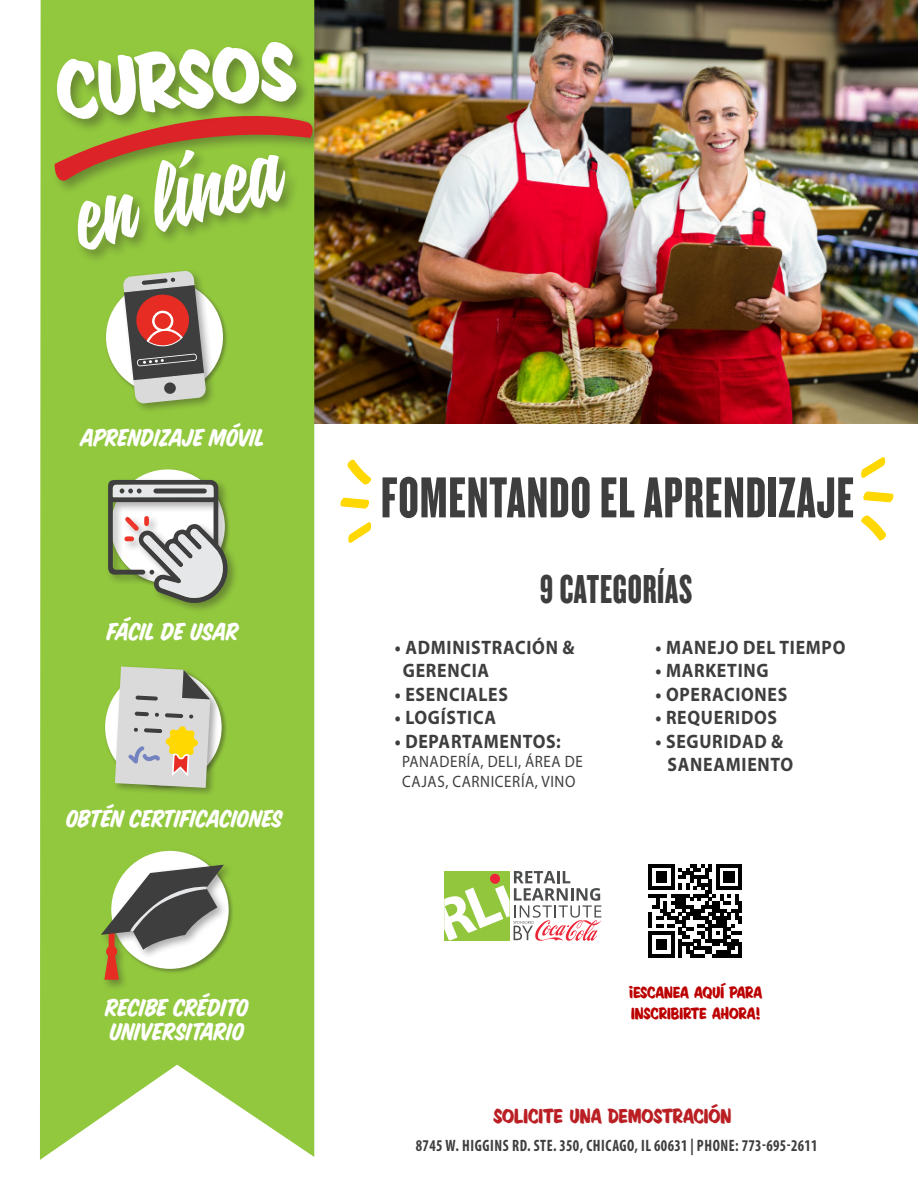
<style>
.page{position:relative;width:918px;height:1188px;background:#fff}
.page>*{position:absolute;margin:0;border:0;box-sizing:border-box;transform-origin:0 0}
.t1{font:120px "Signalist";color:#fff}
.t2{font:90px "Sign Painter House Showcard";color:#fff}
.t3{font:60px "Knockout 68 Full Featherwt";letter-spacing:.02em;color:#3e3e3f;scale:.91 1}
.t4{font:42px "Knockout 68 Full Featherwt";letter-spacing:.02em;color:#3e3e3f;scale:.91 1}
.t5{font:27px/24px "House Slant";letter-spacing:-.005em;color:#fff}
.t6{font:22.5px "Sign Painter House Showcard";color:#ba1f24}
.t7{font:700 19.5px/23.4px "Myriad Pro";letter-spacing:.04em;color:#3e3e3f;scale:.91 1}
.t8{font:18px/21.6px "Sign Painter House Showcard";color:#bc0000}
.t9{font:700 condensed 16.5px "Myriad Pro";letter-spacing:.04em;color:#3e3e3f;scale:.91 1}
.t10{font:16.5px/19.8px "Myriad Pro";letter-spacing:.04em;color:#3e3e3f;scale:.91 1}
</style>
<div class="page">
<img style="left:314px;top:0;width:604px;height:424px">
<svg style="left:444px;top:871px;width:157px;height:70px"></svg>
<svg style="left:649px;top:864px;width:93px;height:93px"></svg>
<svg style="left:40px;top:0;width:274px;height:1160px;background:#99cb4c"></svg>
<div style="left:51px;top:112px;width:276px;height:83px;background:#231f20;opacity:.37"></div>
<svg style="left:54px;top:106px;width:261px;height:77px;background:#a18734"></svg>
<div style="left:105px;top:279px;width:124px;height:121px;background:#231f20;opacity:.37"></div>
<div style="left:106px;top:280px;width:117px;height:114px;background:#fff;border-radius:50%"></div>
<div style="left:120px;top:268px;width:96px;height:146px;background:#231f20;opacity:.37"></div>
<svg style="left:123px;top:271px;width:83px;height:133px;background:#9b7f73"></svg>
<div style="left:109px;top:468px;width:121px;height:121px;background:#92c83e"></div>
<div style="left:111px;top:469px;width:114px;height:114px;background:#fff;border-radius:50%"></div>
<div style="left:105px;top:477px;width:134px;height:137px;background:#231f20;opacity:.37"></div>
<svg style="left:108px;top:480px;width:120px;height:123px"></svg>
<div style="left:104px;top:668px;width:123px;height:123px;background:#231f20;opacity:.37"></div>
<div style="left:105px;top:669px;width:117px;height:116px;background:#fff;border-radius:50%"></div>
<div style="left:113px;top:664px;width:107px;height:134px;background:#231f20;opacity:.37"></div>
<svg style="left:115px;top:667px;width:95px;height:121px;background:#cbcab5"></svg>
<div style="left:110px;top:849px;width:125px;height:126px;background:#92c83e"></div>
<div style="left:111px;top:851px;width:118px;height:118px;background:#fff;border-radius:50%"></div>
<div style="left:99px;top:862px;width:135px;height:129px;background:#231f20;opacity:.37"></div>
<svg style="left:101px;top:865px;width:123px;height:115px"></svg>
<div style="left:75px;top:147px;width:225px;height:117px;background:#231f20;opacity:.37"></div>
<div style="left:54px;top:39px;width:257px;height:95px;background:#231f20;opacity:.37"></div>
<svg style="left:348px;top:522px;width:24px;height:21px"></svg>
<svg style="left:347px;top:459px;width:25px;height:26px"></svg>
<svg style="left:340px;top:497px;width:30px;height:12px"></svg>
<svg style="left:861px;top:457px;width:25px;height:21px"></svg>
<svg style="left:861px;top:515px;width:25px;height:26px"></svg>
<svg style="left:863px;top:491px;width:31px;height:12px"></svg>
<p class="t2" style="left:52px;top:39px;width:242px;rotate:-5deg">CURSOS</p>
<p class="t1" style="left:58px;top:157px;width:212px;rotate:-14deg">en línea</p>
<p class="t5" style="left:81px;top:425px;width:186px">APRENDIZAJE MÓVIL</p>
<p class="t5" style="left:107px;top:619px;width:134px">FÁCIL DE USAR</p>
<p class="t5" style="left:66px;top:807px;width:218px">OBTÉN CERTIFICACIONES</p>
<p class="t5" style="left:105px;top:996px;width:146px">RECIBE CRÉDITO<br>UNIVERSITARIO</p>
<p class="t3" style="left:381px;top:461px;width:521px">FOMENTANDO EL APRENDIZAJE</p>
<p class="t4" style="left:540px;top:563px;width:169px">9 CATEGORÍAS</p>
<p class="t7" style="left:656px;top:635px;width:210px">• MANEJO DEL TIEMPO</p>
<p class="t7" style="left:656px;top:659px;width:126px">• MARKETING</p>
<p class="t7" style="left:656px;top:682px;width:146px">• OPERACIONES</p>
<p class="t7" style="left:656px;top:705px;width:135px">• REQUERIDOS</p>
<p class="t7" style="left:668px;top:729px;width:140px;text-indent:-12px">• SEGURIDAD &amp;<br>SANEAMIENTO</p>
<p class="t7" style="left:403px;top:635px;width:190px;text-indent:-8px">• ADMINISTRACIÓN &amp;<br>GERENCIA</p>
<p class="t7" style="left:395px;top:682px;width:126px">• ESENCIALES</p>
<p class="t7" style="left:395px;top:705px;width:113px">• LOGÍSTICA</p>
<p class="t7" style="left:395px;top:729px;width:184px">• DEPARTAMENTOS:</p>
<p class="t10" style="left:402px;top:752px;width:200px">PANADERÍA, DELI, ÁREA DE<br>CAJAS, CARNICERÍA, VINO</p>
<p class="t8" style="left:629px;top:980px;width:135px">¡ESCANEA AQUÍ PARA<br>INSCRIBIRTE AHORA!</p>
<p class="t6" style="left:493px;top:1103px;width:239px">SOLICITE UNA DEMOSTRACIÓN</p>
<p class="t9" style="left:416px;top:1135px;width:443px">8745 W. HIGGINS RD. STE. 350, CHICAGO, IL 60631 | PHONE: 773-695-2611</p>
</div>
